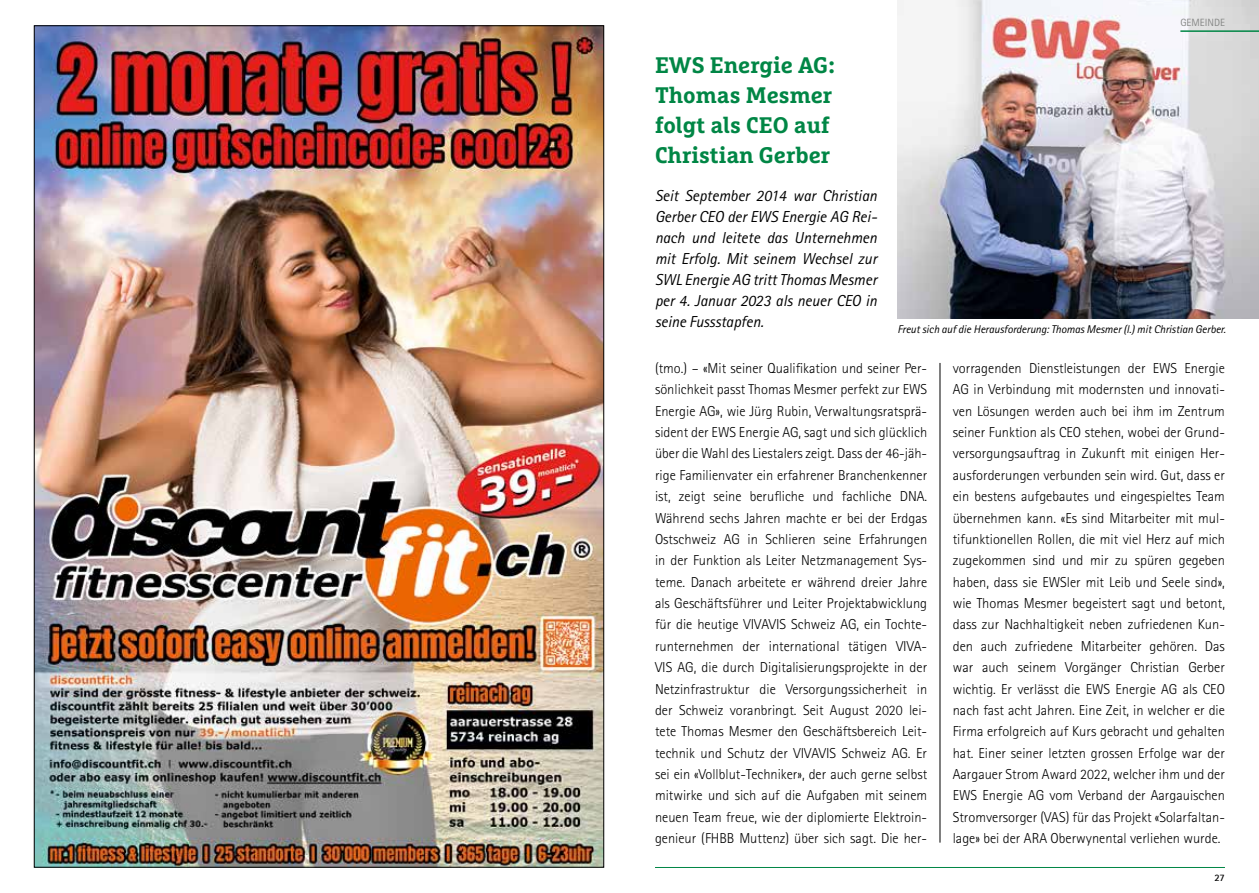
<style>
.page{position:relative;width:1259px;height:893px;background:#fff}
.page>*{position:absolute;margin:0;border:0;box-sizing:border-box;transform-origin:0 0}
.t1{font:700 22.5px/30px "Marselis Slab Pro";color:#008645}
.t2{font:italic 15.9px/21px "Rotis Sans Serif Std";color:#000;text-align:justify}
.t3{font:300 14.4px/21.3px "Rotis Sans Serif Std";color:#000;text-align:justify}
.t4{font:italic 11.25px "Rotis Sans Serif Std";letter-spacing:-.005em;color:#000}
.t5{font:10.5px "Rotis Sans Serif Std";color:#868786}
.t6{font:700 9.9px "Rotis Sans Serif Std";color:#000}
</style>
<div class="page">
<img style="left:897px;top:0;width:362px;height:319px">
<hr style="left:939px;top:363px;width:1px;height:480px;background:#000">
<hr style="left:1180px;top:30px;width:79px;height:2px;background:#008645">
<hr style="left:655px;top:867px;width:570px;height:1px;background:#008645">
<img style="left:36px;top:28px;width:566px;height:837px">
<p class="t5" style="left:1180px;top:16px;width:46px">GEMEINDE</p>
<h1 class="t1" style="left:655px;top:50px;width:181px">EWS Energie AG:<br>Thomas Mesmer folgt als CEO auf<br>Christian Gerber</h1>
<p class="t2" style="left:655px;top:185px;width:224px">Seit September 2014 war Christian Gerber CEO der EWS Energie AG Rei&shy;nach und leitete das Unternehmen mit Erfolg. Mit seinem Wechsel zur SWL Energie AG tritt Thomas Mesmer per 4. Januar 2023 als neuer CEO in seine Fussstapfen.</p>
<p class="t3" style="left:655px;top:358px;width:274px">(tmo.) – «Mit seiner Qualifikation und seiner Per&shy;sönlichkeit passt Thomas Mesmer perfekt zur EWS Energie AG», wie Jürg Rubin, Verwaltungsratsprä&shy;sident der EWS Energie AG, sagt und sich glücklich über die Wahl des Liestalers zeigt. Dass der 46-jäh&shy;rige Familienvater ein erfahrener Branchenkenner ist, zeigt seine berufliche und fachliche DNA.<br>Während sechs Jahren machte er bei der Erdgas Ostschweiz AG in Schlieren seine Erfahrungen in der Funktion als Leiter Netzmanagement Sys&shy;teme. Danach arbeitete er während dreier Jahre als Geschäftsführer und Leiter Projektabwicklung für die heutige VIVAVIS Schweiz AG, ein Tochte&shy;runternehmen der international tätigen VIVA-VIS AG, die durch Digitalisierungsprojekte in der Netzinfrastruktur die Versorgungssicherheit in der Schweiz voranbringt. Seit August 2020 lei&shy;tete Thomas Mesmer den Geschäftsbereich Leit&shy;technik und Schutz der VIVAVIS Schweiz AG. Er sei ein «Vollblut-Techniker», der auch gerne selbst mitwirke und sich auf die Aufgaben mit seinem neuen Team freue, wie der diplomierte Elektroin&shy;genieur (FHBB Muttenz) über sich sagt. Die her-</p>
<p class="t3" style="left:952px;top:358px;width:274px">vorragenden Dienstleistungen der EWS Energie AG in Verbindung mit modernsten und innovati&shy;ven Lösungen werden auch bei ihm im Zentrum seiner Funktion als CEO stehen, wobei der Grund&shy;versorgungsauftrag in Zukunft mit einigen Her&shy;ausforderungen verbunden sein wird. Gut, dass er ein bestens aufgebautes und eingespieltes Team übernehmen kann. «Es sind Mitarbeiter mit mul&shy;tifunktionellen Rollen, die mit viel Herz auf mich zugekommen sind und mir zu spüren gegeben haben, dass sie EWSler mit Leib und Seele sind», wie Thomas Mesmer begeistert sagt und betont, dass zur Nachhaltigkeit neben zufriedenen Kun&shy;den auch zufriedene Mitarbeiter gehören. Das war auch seinem Vorgänger Christian Gerber wichtig. Er verlässt die EWS Energie AG als CEO nach fast acht Jahren. Eine Zeit, in welcher er die Firma erfolgreich auf Kurs gebracht und gehalten hat. Einer seiner letzten grossen Erfolge war der Aargauer Strom Award 2022, welcher ihm und der EWS Energie AG vom Verband der Aargauischen Stromversorger (VAS) für das Projekt «Solarfaltan&shy;lage» bei der ARA Oberwynental verliehen wurde.</p>
<p class="t4" style="left:897px;top:323px;width:330px">Freut sich auf die Herausforderung: Thomas Mesmer (l.) mit Christian Gerber.</p>
<p class="t6" style="left:1214px;top:871px;width:12px">27</p>
</div>
